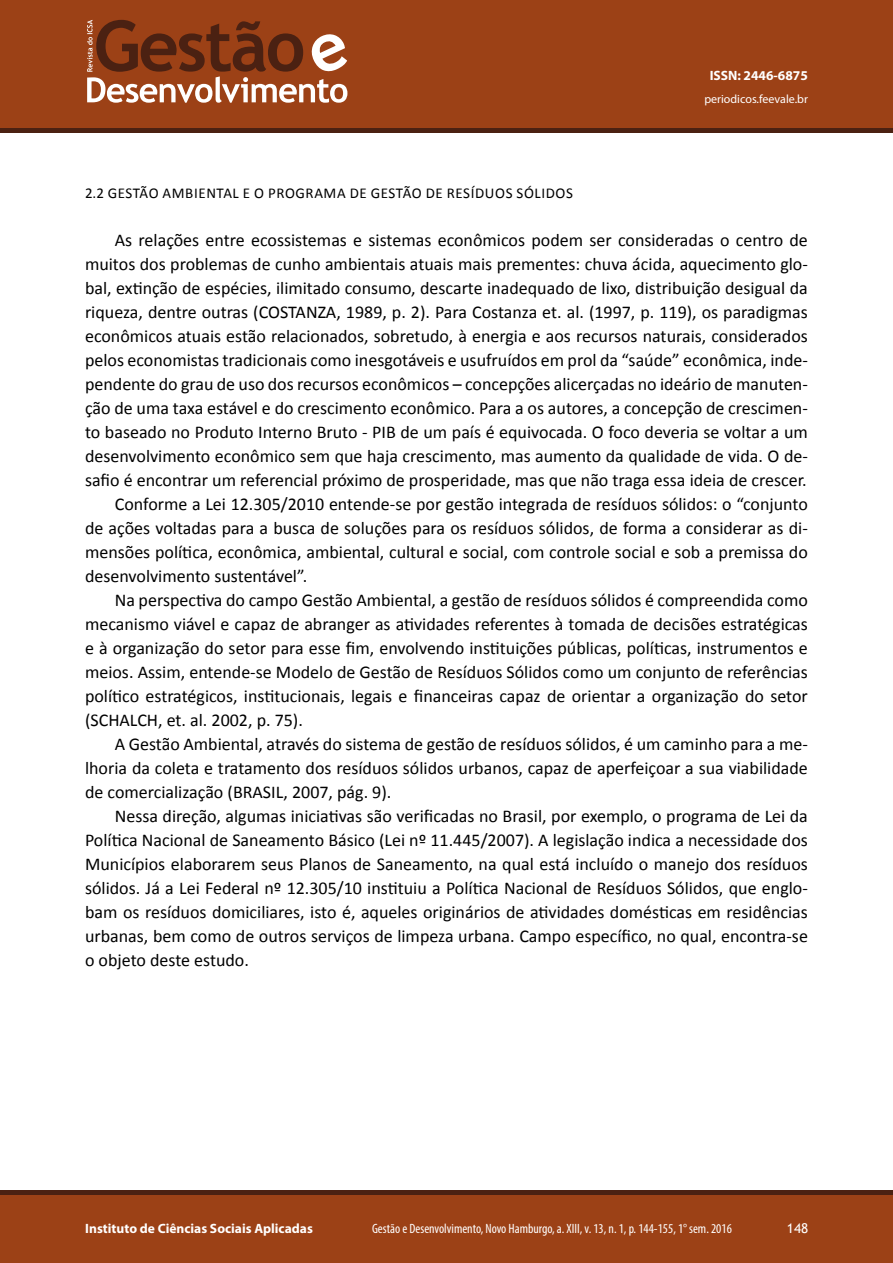
<style>
.page{position:relative;width:893px;height:1263px;background:#fff}
.page>*{position:absolute;margin:0;border:0;box-sizing:border-box;transform-origin:0 0}
.t1{font:18px "Calibri";color:#000}
.t2{font:15px "Calibri";letter-spacing:.04em;color:#000}
.t3{font:condensed 13.5px "Myriad Pro";color:#fff}
.t4{font:700 13.5px "Myriad Pro";color:#fff}
.t5{font:13.5px "Trebuchet MS";color:#fff}
.t6{font:12px "Myriad Pro";color:#fff}
</style>
<div class="page">
<div style="left:0;top:0;width:893px;height:129px;background:#9c4116"></div>
<svg style="left:87px;top:20px;width:260px;height:83px"></svg>
<div style="left:0;top:1193px;width:893px;height:70px;background:#9c4116"></div>
<div style="left:0;top:1190px;width:893px;height:5px;background:#4b2112"></div>
<hr style="left:0;top:129px;width:893px;height:4px;background:#4b2112">
<p class="t4" style="left:710px;top:67px;width:100px">ISSN: 2446-6875</p>
<p class="t6" style="left:704px;top:91px;width:105px">periodicos.feevale.br</p>
<p class="t2" style="left:85px;top:184px;width:489px">2.2 GESTÃO AMBIENTAL E O PROGRAMA DE GESTÃO DE RESÍDUOS SÓLIDOS</p>
<p class="t1" style="left:115px;top:229px;width:695px">As relações entre ecossistemas e sistemas econômicos podem ser consideradas o centro de</p>
<p class="t1" style="left:85px;top:253px;width:724px">muitos dos problemas de cunho ambientais atuais mais prementes: chuva ácida, aquecimento glo-</p>
<p class="t1" style="left:85px;top:277px;width:724px">bal, extinção de espécies, ilimitado consumo, descarte inadequado de lixo, distribuição desigual da</p>
<p class="t1" style="left:85px;top:301px;width:724px">riqueza, dentre outras (COSTANZA, 1989, p. 2). Para Costanza et. al. (1997, p. 119), os paradigmas</p>
<p class="t1" style="left:85px;top:325px;width:724px">econômicos atuais estão relacionados, sobretudo, à energia e aos recursos naturais, considerados</p>
<p class="t1" style="left:85px;top:349px;width:724px">pelos economistas tradicionais como inesgotáveis e usufruídos em prol da “saúde” econômica, inde-</p>
<p class="t1" style="left:85px;top:373px;width:724px">pendente do grau de uso dos recursos econômicos – concepções alicerçadas no ideário de manuten-</p>
<p class="t1" style="left:85px;top:397px;width:724px">ção de uma taxa estável e do crescimento econômico. Para a os autores, a concepção de crescimen-</p>
<p class="t1" style="left:85px;top:421px;width:724px">to baseado no Produto Interno Bruto - PIB de um país é equivocada. O foco deveria se voltar a um</p>
<p class="t1" style="left:85px;top:445px;width:724px">desenvolvimento econômico sem que haja crescimento, mas aumento da qualidade de vida. O de-</p>
<p class="t1" style="left:85px;top:469px;width:723px">safio é encontrar um referencial próximo de prosperidade, mas que não traga essa ideia de crescer.</p>
<p class="t1" style="left:115px;top:493px;width:695px">Conforme a Lei 12.305/2010 entende-se por gestão integrada de resíduos sólidos: o “conjunto</p>
<p class="t1" style="left:85px;top:517px;width:724px">de ações voltadas para a busca de soluções para os resíduos sólidos, de forma a considerar as di-</p>
<p class="t1" style="left:85px;top:541px;width:724px">mensões política, econômica, ambiental, cultural e social, com controle social e sob a premissa do</p>
<p class="t1" style="left:85px;top:565px;width:224px">desenvolvimento sustentável”.</p>
<p class="t1" style="left:115px;top:589px;width:695px">Na perspectiva do campo Gestão Ambiental, a gestão de resíduos sólidos é compreendida como</p>
<p class="t1" style="left:85px;top:613px;width:724px">mecanismo viável e capaz de abranger as atividades referentes à tomada de decisões estratégicas</p>
<p class="t1" style="left:85px;top:637px;width:724px">e à organização do setor para esse fim, envolvendo instituições públicas, políticas, instrumentos e</p>
<p class="t1" style="left:85px;top:661px;width:724px">meios. Assim, entende-se Modelo de Gestão de Resíduos Sólidos como um conjunto de referências</p>
<p class="t1" style="left:85px;top:685px;width:724px">político estratégicos, institucionais, legais e financeiras capaz de orientar a organização do setor</p>
<p class="t1" style="left:85px;top:709px;width:219px">(SCHALCH, et. al. 2002, p. 75).</p>
<p class="t1" style="left:115px;top:733px;width:695px">A Gestão Ambiental, através do sistema de gestão de resíduos sólidos, é um caminho para a me-</p>
<p class="t1" style="left:85px;top:757px;width:724px">lhoria da coleta e tratamento dos resíduos sólidos urbanos, capaz de aperfeiçoar a sua viabilidade</p>
<p class="t1" style="left:85px;top:781px;width:308px">de comercialização (BRASIL, 2007, pág. 9).</p>
<p class="t1" style="left:115px;top:805px;width:695px">Nessa direção, algumas iniciativas são verificadas no Brasil, por exemplo, o programa de Lei da</p>
<p class="t1" style="left:85px;top:829px;width:724px">Política Nacional de Saneamento Básico (Lei nº 11.445/2007). A legislação indica a necessidade dos</p>
<p class="t1" style="left:85px;top:853px;width:724px">Municípios elaborarem seus Planos de Saneamento, na qual está incluído o manejo dos resíduos</p>
<p class="t1" style="left:85px;top:877px;width:724px">sólidos. Já a Lei Federal nº 12.305/10 instituiu a Política Nacional de Resíduos Sólidos, que englo-</p>
<p class="t1" style="left:85px;top:901px;width:724px">bam os resíduos domiciliares, isto é, aqueles originários de atividades domésticas em residências</p>
<p class="t1" style="left:85px;top:925px;width:724px">urbanas, bem como de outros serviços de limpeza urbana. Campo específico, no qual, encontra-se</p>
<p class="t1" style="left:85px;top:949px;width:165px">o objeto deste estudo.</p>
<p class="t4" style="left:85px;top:1220px;width:229px">Instituto de Ciências Sociais Aplicadas</p>
<p class="t3" style="left:372px;top:1220px;width:361px">Gestão e Desenvolvimento, Novo Hamburgo, a. XIII, v. 13, n. 1, p. 144-155, 1° sem. 2016</p>
<p class="t5" style="left:787px;top:1220px;width:23px">148</p>
</div>
